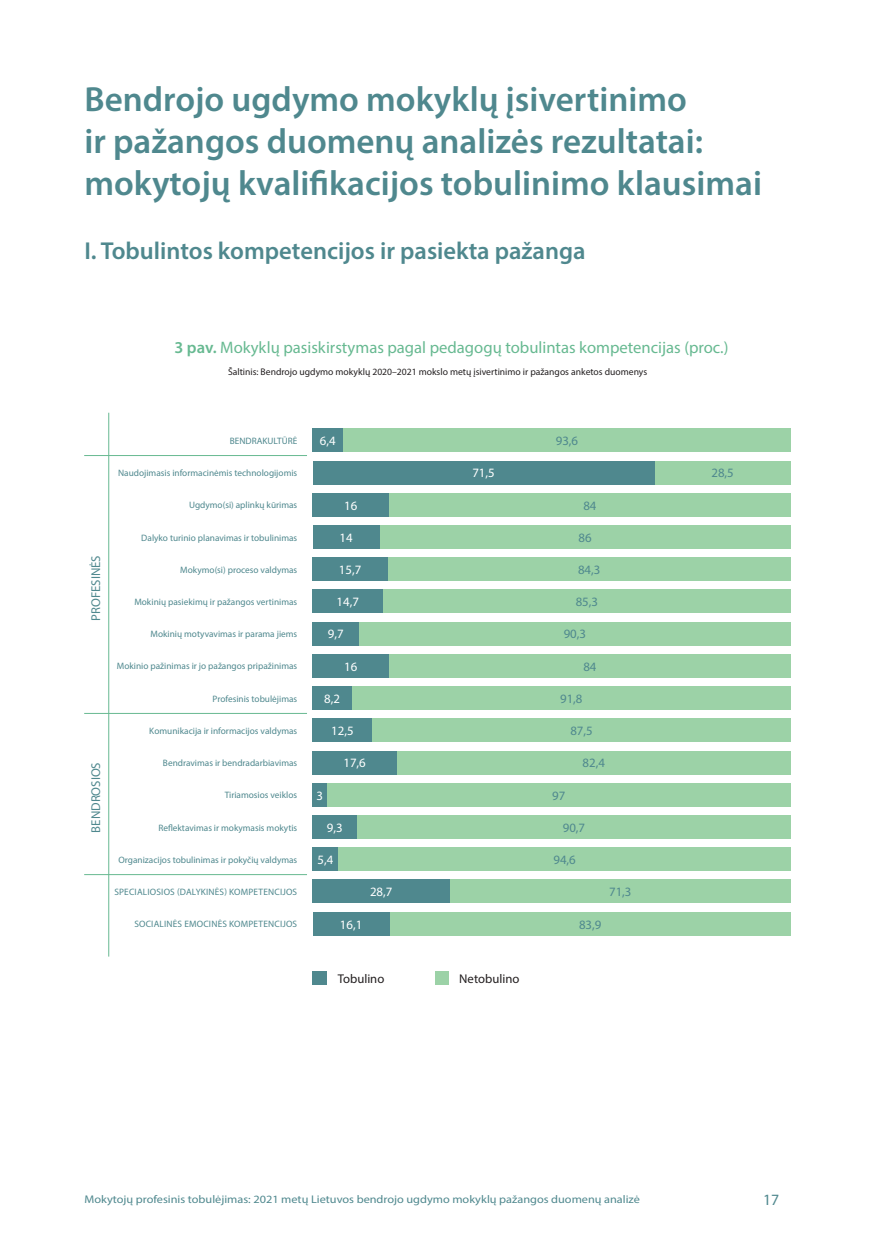
<style>
.page{position:relative;width:874px;height:1241px;background:#fff}
.page>*{position:absolute;margin:0;border:0;box-sizing:border-box;transform-origin:0 0}
.I{font:600 35px/42px "Myriad Pro";color:#4f888e}
.I-2{font:600 24.5px "Myriad Pro";color:#4f888e}
.TEKSTAS{font:16.62px "Myriad Pro";color:#67b991}
.t1{font:15.75px "Myriad Pro";color:#4f888e}
.No_Spacing{font:12.78px "Myriad Pro";color:#4f888e}
.No_Spacing-2{font:12.78px "Myriad Pro";color:#fff}
.No_Spacing-3{font:12.78px "Myriad Pro";color:#231f20}
.t2{font:11.2px "Myriad Pro";color:#4f888e;scale:1.1 1}
.LENTELE{font:9.62px "Myriad Pro";color:#231f20}
.No_Spacing-4{font:9.28px "Myriad Pro";color:#4f888e}
.No_Spacing-5{font:9.28px "Myriad Pro";letter-spacing:.02em;color:#4f888e}
.s1{font-weight:600}
</style>
<div class="page">
<div style="left:435px;top:971px;width:13px;height:13px;background:#9cd2a7"></div>
<div style="left:312px;top:971px;width:14px;height:13px;background:#4f888e"></div>
<div style="left:343px;top:428px;width:447px;height:24px;background:#9cd2a7"></div>
<div style="left:654px;top:460px;width:136px;height:24px;background:#9cd2a7"></div>
<div style="left:389px;top:493px;width:401px;height:23px;background:#9cd2a7"></div>
<div style="left:379px;top:525px;width:411px;height:24px;background:#9cd2a7"></div>
<div style="left:387px;top:557px;width:403px;height:24px;background:#9cd2a7"></div>
<div style="left:382px;top:589px;width:408px;height:24px;background:#9cd2a7"></div>
<div style="left:359px;top:621px;width:431px;height:24px;background:#9cd2a7"></div>
<div style="left:389px;top:654px;width:401px;height:23px;background:#9cd2a7"></div>
<div style="left:351px;top:686px;width:439px;height:24px;background:#9cd2a7"></div>
<div style="left:372px;top:718px;width:418px;height:24px;background:#9cd2a7"></div>
<div style="left:396px;top:750px;width:394px;height:24px;background:#9cd2a7"></div>
<div style="left:327px;top:782px;width:463px;height:24px;background:#9cd2a7"></div>
<div style="left:357px;top:815px;width:433px;height:23px;background:#9cd2a7"></div>
<div style="left:338px;top:847px;width:452px;height:24px;background:#9cd2a7"></div>
<div style="left:449px;top:879px;width:341px;height:24px;background:#9cd2a7"></div>
<div style="left:389px;top:911px;width:401px;height:24px;background:#9cd2a7"></div>
<div style="left:312px;top:428px;width:31px;height:24px;background:#4f888e"></div>
<div style="left:312px;top:460px;width:342px;height:24px;background:#4f888e"></div>
<div style="left:312px;top:493px;width:77px;height:23px;background:#4f888e"></div>
<div style="left:312px;top:525px;width:67px;height:24px;background:#4f888e"></div>
<div style="left:312px;top:557px;width:75px;height:24px;background:#4f888e"></div>
<div style="left:312px;top:589px;width:70px;height:24px;background:#4f888e"></div>
<div style="left:312px;top:621px;width:47px;height:24px;background:#4f888e"></div>
<div style="left:312px;top:654px;width:77px;height:23px;background:#4f888e"></div>
<div style="left:312px;top:686px;width:39px;height:24px;background:#4f888e"></div>
<div style="left:312px;top:718px;width:60px;height:24px;background:#4f888e"></div>
<div style="left:312px;top:750px;width:84px;height:24px;background:#4f888e"></div>
<div style="left:312px;top:782px;width:15px;height:24px;background:#4f888e"></div>
<div style="left:312px;top:815px;width:45px;height:23px;background:#4f888e"></div>
<div style="left:312px;top:847px;width:26px;height:24px;background:#4f888e"></div>
<div style="left:312px;top:879px;width:137px;height:24px;background:#4f888e"></div>
<div style="left:312px;top:911px;width:77px;height:24px;background:#4f888e"></div>
<hr style="left:84px;top:455px;width:223px;height:1px;background:#67b991">
<hr style="left:84px;top:713px;width:223px;height:1px;background:#67b991">
<hr style="left:84px;top:874px;width:223px;height:1px;background:#67b991">
<hr style="left:108px;top:412px;width:1px;height:544px;background:#67b991">
<p class="I" style="left:84px;top:77px;width:678px">Bendrojo ugdymo mokyklų įsivertinimo<br>ir pažangos duomenų analizės rezultatai: mokytojų kvalifikacijos tobulinimo klausimai</p>
<p class="I-2" style="left:84px;top:235px;width:502px">I. Tobulintos kompetencijos ir pasiekta pažanga</p>
<p class="TEKSTAS" style="left:174px;top:337px;width:555px"><span class="s1">3 pav.</span> Mokyklų pasiskirstymas pagal pedagogų tobulintas kompetencijas (proc.)</p>
<p class="LENTELE" style="left:228px;top:366px;width:420px">Šaltinis: Bendrojo ugdymo mokyklų 2020–2021 mokslo metų įsivertinimo ir pažangos anketos duomenys</p>
<p class="No_Spacing" style="left:88px;top:620px;width:67px;rotate:-90deg">PROFESINĖS</p>
<p class="No_Spacing" style="left:88px;top:832px;width:72px;rotate:-90deg">BENDROSIOS</p>
<p class="No_Spacing-4" style="left:230px;top:435px;width:69px">BENDRAKULTŪRĖ</p>
<p class="No_Spacing-4" style="left:118px;top:467px;width:181px">Naudojimasis informacinėmis technologijomis</p>
<p class="No_Spacing-4" style="left:189px;top:499px;width:110px">Ugdymo(si) aplinkų kūrimas</p>
<p class="No_Spacing-4" style="left:141px;top:531px;width:157px">Dalyko turinio planavimas ir tobulinimas</p>
<p class="No_Spacing-4" style="left:180px;top:564px;width:118px">Mokymo(si) proceso valdymas</p>
<p class="No_Spacing-4" style="left:134px;top:596px;width:164px">Mokinių pasiekimų ir pažangos vertinimas</p>
<p class="No_Spacing-4" style="left:150px;top:628px;width:148px">Mokinių motyvavimas ir parama jiems</p>
<p class="No_Spacing-4" style="left:117px;top:660px;width:182px">Mokinio pažinimas ir jo pažangos pripažinimas</p>
<p class="No_Spacing-4" style="left:212px;top:692px;width:86px">Profesinis tobulėjimas</p>
<p class="No_Spacing-4" style="left:149px;top:725px;width:149px">Komunikacija ir informacijos valdymas</p>
<p class="No_Spacing-4" style="left:163px;top:757px;width:136px">Bendravimas ir bendradarbiavimas</p>
<p class="No_Spacing-4" style="left:224px;top:789px;width:74px">Tiriamosios veiklos</p>
<p class="No_Spacing-4" style="left:158px;top:821px;width:140px">Reflektavimas ir mokymasis mokytis</p>
<p class="No_Spacing-4" style="left:118px;top:853px;width:180px">Organizacijos tobulinimas ir pokyčių valdymas</p>
<p class="No_Spacing-5" style="left:114px;top:886px;width:184px">SPECIALIOSIOS (DALYKINĖS) KOMPETENCIJOS</p>
<p class="No_Spacing-5" style="left:134px;top:918px;width:164px">SOCIALINĖS EMOCINĖS KOMPETENCIJOS</p>
<p class="No_Spacing-2" style="left:320px;top:433px;width:17px">6,4</p>
<p class="No_Spacing-2" style="left:344px;top:497px;width:15px">16</p>
<p class="No_Spacing-2" style="left:339px;top:529px;width:15px">14</p>
<p class="No_Spacing-2" style="left:339px;top:561px;width:24px">15,7</p>
<p class="No_Spacing-2" style="left:336px;top:594px;width:24px">14,7</p>
<p class="No_Spacing-2" style="left:328px;top:626px;width:17px">9,7</p>
<p class="No_Spacing-2" style="left:344px;top:658px;width:15px">16</p>
<p class="No_Spacing-2" style="left:324px;top:690px;width:17px">8,2</p>
<p class="No_Spacing-2" style="left:331px;top:722px;width:24px">12,5</p>
<p class="No_Spacing-2" style="left:343px;top:755px;width:24px">17,6</p>
<p class="No_Spacing-2" style="left:316px;top:787px;width:8px">3</p>
<p class="No_Spacing-2" style="left:327px;top:819px;width:17px">9,3</p>
<p class="No_Spacing-2" style="left:317px;top:851px;width:17px">5,4</p>
<p class="No_Spacing-2" style="left:340px;top:916px;width:24px">16,1</p>
<p class="No_Spacing-2" style="left:370px;top:884px;width:24px">28,7</p>
<p class="No_Spacing-2" style="left:472px;top:465px;width:24px">71,5</p>
<p class="No_Spacing-3" style="left:337px;top:970px;width:48px">Tobulino</p>
<p class="No_Spacing-3" style="left:459px;top:970px;width:62px">Netobulino</p>
<p class="No_Spacing" style="left:555px;top:433px;width:24px">93,6</p>
<p class="No_Spacing" style="left:583px;top:497px;width:15px">84</p>
<p class="No_Spacing" style="left:578px;top:529px;width:15px">86</p>
<p class="No_Spacing" style="left:577px;top:561px;width:24px">84,3</p>
<p class="No_Spacing" style="left:575px;top:594px;width:24px">85,3</p>
<p class="No_Spacing" style="left:563px;top:626px;width:24px">90,3</p>
<p class="No_Spacing" style="left:583px;top:658px;width:15px">84</p>
<p class="No_Spacing" style="left:560px;top:690px;width:24px">91,8</p>
<p class="No_Spacing" style="left:570px;top:722px;width:24px">87,5</p>
<p class="No_Spacing" style="left:582px;top:755px;width:24px">82,4</p>
<p class="No_Spacing" style="left:552px;top:787px;width:15px">97</p>
<p class="No_Spacing" style="left:562px;top:819px;width:24px">90,7</p>
<p class="No_Spacing" style="left:553px;top:851px;width:24px">94,6</p>
<p class="No_Spacing" style="left:578px;top:916px;width:24px">83,9</p>
<p class="No_Spacing" style="left:609px;top:884px;width:24px">71,3</p>
<p class="No_Spacing" style="left:711px;top:465px;width:24px">28,5</p>
<p class="t2" style="left:84px;top:1192px;width:506px">Mokytojų profesinis tobulėjimas: 2021 metų Lietuvos bendrojo ugdymo mokyklų pažangos duomenų analizė</p>
<h3 class="t1" style="left:762px;top:1189px;width:18px">17</h3>
</div>
